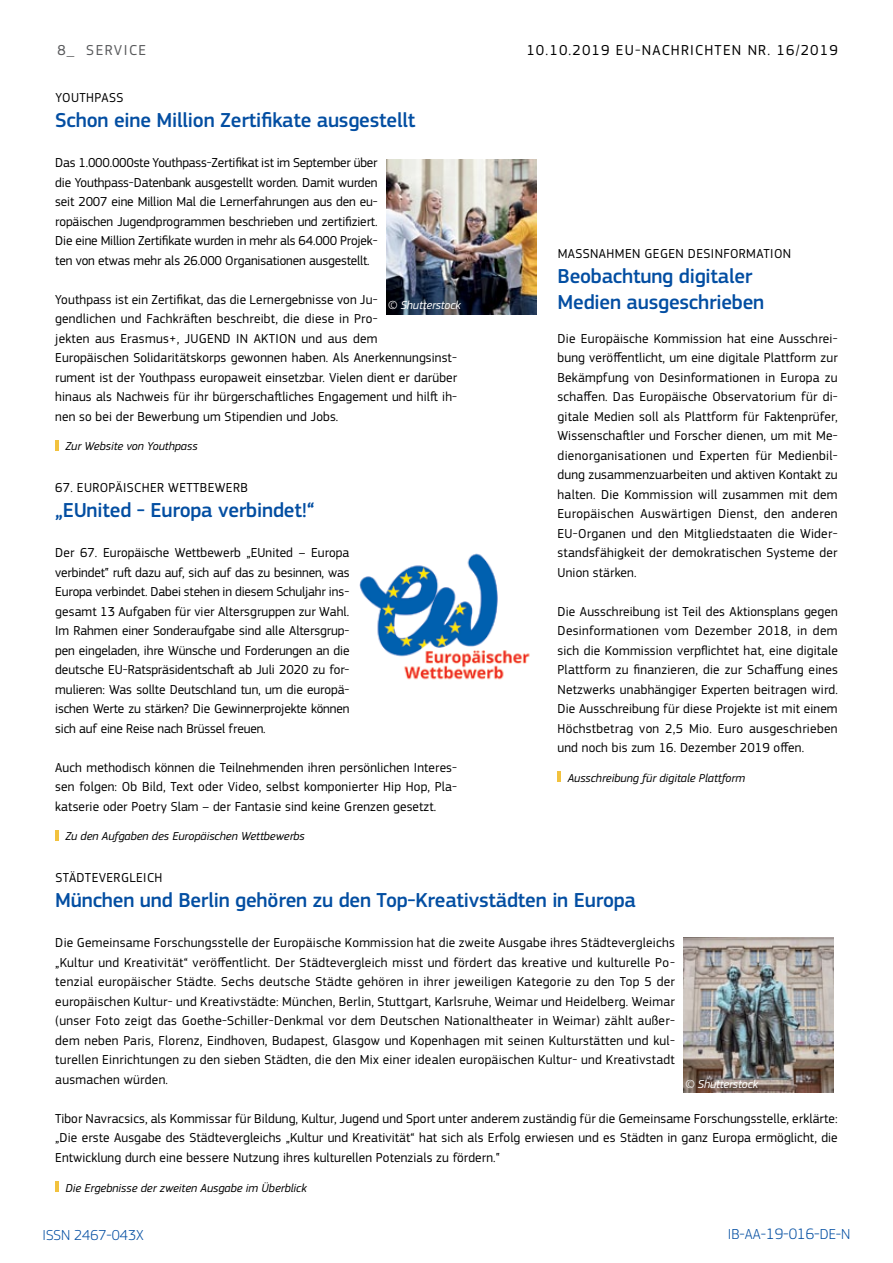
<style>
.page{position:relative;width:893px;height:1263px;background:#fff}
.page>*{position:absolute;margin:0;border:0;box-sizing:border-box;transform-origin:0 0}
.t1{font:500 21px/25.5px "EC Square Sans Pro";letter-spacing:-.01em;color:#034ea2}
.t2{font:15px "EC Square Sans Pro";letter-spacing:.08em;color:#000}
.t3{font:300 15px "EC Square Sans Pro";color:#034ea2}
.t4{font:15px "EC Square Sans Pro";color:#58595b}
.t5{font:13.5px/19.5px "EC Square Sans Pro";letter-spacing:.01em;color:#000;text-align:justify}
.t6{font:italic 12px "EC Square Sans Pro";color:#000}
.t7{font:italic 12px "EC Square Sans Pro";letter-spacing:-.01em;color:#fff}
.s1{font-size:15.75px}
</style>
<div class="page">
<svg style="left:558px;top:772px;width:3px;height:10px"></svg>
<hr style="left:55px;top:440px;width:4px;height:10px;background:#f2c23e">
<hr style="left:55px;top:830px;width:4px;height:10px;background:#f2c23e">
<hr style="left:55px;top:1181px;width:4px;height:10px;background:#f2c23e">
<img style="left:386px;top:160px;width:151px;height:155px">
<img style="left:359px;top:553px;width:171px;height:127px">
<img style="left:683px;top:937px;width:151px;height:155px">
<p class="t4" style="left:57px;top:41px;width:39px">8_ service</p>
<p class="t2" style="left:526px;top:42px;width:313px">10.10.2019 EU-NACHRICHTEN NR. 16/2019</p>
<p class="t5" style="left:55px;top:88px;width:39px">Youthpass</p>
<h1 class="t1" style="left:55px;top:108px;width:362px">Schon eine Million Zertifikate ausgestellt</h1>
<p class="t5" style="left:55px;top:153px;width:324px">Das 1.000.000ste Youthpass-Zertifikat ist im September über die Youthpass-Datenbank ausgestellt worden. Damit wurden seit 2007 eine Million Mal die Lernerfahrungen aus den eu&shy;ropäischen Jugendprogrammen beschrieben und zertifiziert.<br>Die eine Million Zertifikate wurden in mehr als 64.000 Projek&shy;ten von etwas mehr als 26.000 Organisationen ausgestellt.</p>
<p class="t5" style="left:55px;top:290px;width:403px;text-align:left">Youthpass ist ein Zertifikat, das die Lernergebnisse von Ju-<br>gendlichen und Fachkräften beschreibt, die diese in Pro-<br>jekten aus Erasmus+, JUGEND IN AKTION und aus dem<br>Europäischen Solidaritätskorps gewonnen haben. Als Anerkennungsinst&shy;rument ist der Youthpass europaweit einsetzbar. Vielen dient er darüber hinaus als Nachweis für ihr bürgerschaftliches Engagement und hilft ih&shy;nen so bei der Bewerbung um Stipendien und Jobs.</p>
<p class="t6" style="left:65px;top:439px;width:134px">Zur Website von Youthpass</p>
<p class="t5" style="left:55px;top:478px;width:76px">67. Europäischer</p>
<p class="t5" style="left:168px;top:478px;width:41px">wettbewerb</p>
<h1 class="t1" style="left:55px;top:498px;width:261px">„EUnited - Europa verbindet!“</h1>
<p class="t5" style="left:55px;top:543px;width:296px">Der 67. Europäische Wettbewerb „EUnited – Europa verbindet‟ ruft dazu auf, sich auf das zu besinnen, was Europa verbindet. Dabei stehen in diesem Schuljahr ins&shy;gesamt 13 Aufgaben für vier Altersgruppen zur Wahl.<br>Im Rahmen einer Sonderaufgabe sind alle Altersgrup&shy;pen eingeladen, ihre Wünsche und Forderungen an die deutsche EU-Ratspräsidentschaft ab Juli 2020 zu for&shy;mulieren: Was sollte Deutschland tun, um die europä&shy;ischen Werte zu stärken? Die Gewinnerprojekte können sich auf eine Reise nach Brüssel freuen.</p>
<p class="t5" style="left:55px;top:758px;width:403px">Auch methodisch können die Teilnehmenden ihren persönlichen Interes&shy;sen folgen: Ob Bild, Text oder Video, selbst komponierter Hip Hop, Pla&shy;katserie oder Poetry Slam – der Fantasie sind keine Grenzen gesetzt.</p>
<p class="t6" style="left:65px;top:829px;width:241px">Zu den Aufgaben des Europäischen Wettbewerbs</p>
<p class="t5" style="left:55px;top:868px;width:45px">städtevergleich</p>
<h1 class="t1" style="left:55px;top:888px;width:582px">München und Berlin gehören zu den Top-Kreativstädten in Europa</h1>
<p class="t5" style="left:55px;top:933px;width:621px">Die Gemeinsame Forschungsstelle der Europäische Kommission hat die zweite Ausgabe ihres Städtevergleichs „Kultur und Kreativität“ veröffentlicht. Der Städtevergleich misst und fördert das kreative und kulturelle Po&shy;tenzial europäischer Städte. Sechs deutsche Städte gehören in ihrer jeweiligen Kategorie zu den Top 5 der europäischen Kultur- und Kreativstädte: München, Berlin, Stuttgart, Karlsruhe, Weimar und Heidelberg. Weimar (unser Foto zeigt das Goethe-Schiller-Denkmal vor dem Deutschen Nationaltheater in Weimar) zählt außer&shy;dem neben Paris, Florenz, Eindhoven, Budapest, Glasgow und Kopenhagen mit seinen Kulturstätten und kul&shy;turellen Einrichtungen zu den sieben Städten, die den Mix einer idealen europäischen Kultur- und Kreativstadt ausmachen würden.</p>
<p class="t5" style="left:55px;top:1109px;width:784px">Tibor Navracsics, als Kommissar für Bildung, Kultur, Jugend und Sport unter anderem zuständig für die Gemeinsame Forschungsstelle, erklärte: „Die erste Ausgabe des Städtevergleichs „Kultur und Kreativität“ hat sich als Erfolg erwiesen und es Städten in ganz Europa ermöglicht, die Entwicklung durch eine bessere Nutzung ihres kulturellen Potenzials zu fördern.‟</p>
<p class="t6" style="left:65px;top:1180px;width:243px">Die Ergebnisse der zweiten Ausgabe im Überblick</p>
<p class="t5" style="left:558px;top:244px;width:42px">MaSSnahmen</p>
<p class="t5" style="left:645px;top:244px;width:9px">gegen</p>
<p class="t5" style="left:688px;top:244px;width:16px">Desinf</p>
<p class="t5" style="left:730px;top:244px;width:61px">ormation</p>
<h1 class="t1" style="left:558px;top:264px;width:208px">Beobachtung digitaler<br>Medien ausgeschrieben</h1>
<p class="t5" style="left:558px;top:329px;width:282px">Die Europäische Kommission hat eine Ausschrei&shy;bung veröffentlicht, um eine digitale Plattform zur Bekämpfung von Desinformationen in Europa zu schaffen. Das Europäische Observatorium für di&shy;gitale Medien soll als Plattform für Faktenprüfer, Wissenschaftler und Forscher dienen, um mit Me&shy;dienorganisationen und Experten für Medienbil&shy;dung zusammenzuarbeiten und aktiven Kontakt zu halten. Die Kommission will zusammen mit dem Europäischen Auswärtigen Dienst, den anderen EU-Organen und den Mitgliedstaaten die Wider&shy;standsfähigkeit der demokratischen Systeme der Union stärken.</p>
<p class="t5" style="left:558px;top:602px;width:282px">Die Ausschreibung ist Teil des Aktionsplans gegen Desinformationen vom Dezember 2018, in dem sich die Kommission verpflichtet hat, eine digitale Plattform zu finanzieren, die zur Schaffung eines Netzwerks unabhängiger Experten beitragen wird.<br>Die Ausschreibung für diese Projekte ist mit einem Höchstbetrag von 2,5 Mio. Euro ausgeschrieben und noch bis zum 16. Dezember 2019 offen.</p>
<p class="t6" style="left:568px;top:771px;width:179px">Ausschreibung für digitale Plattform</p>
<p class="t7" style="left:388px;top:298px;width:74px">© Shutterstock</p>
<p class="t7" style="left:685px;top:1077px;width:74px">© Shutterstock</p>
<p class="t3" style="left:43px;top:1226px;width:103px">ISSN 2467-043X</p>
<p class="t3" style="left:728px;top:1225px;width:124px">IB-AA-<span class="s1">19-016-</span>DE-N</p>
</div>
